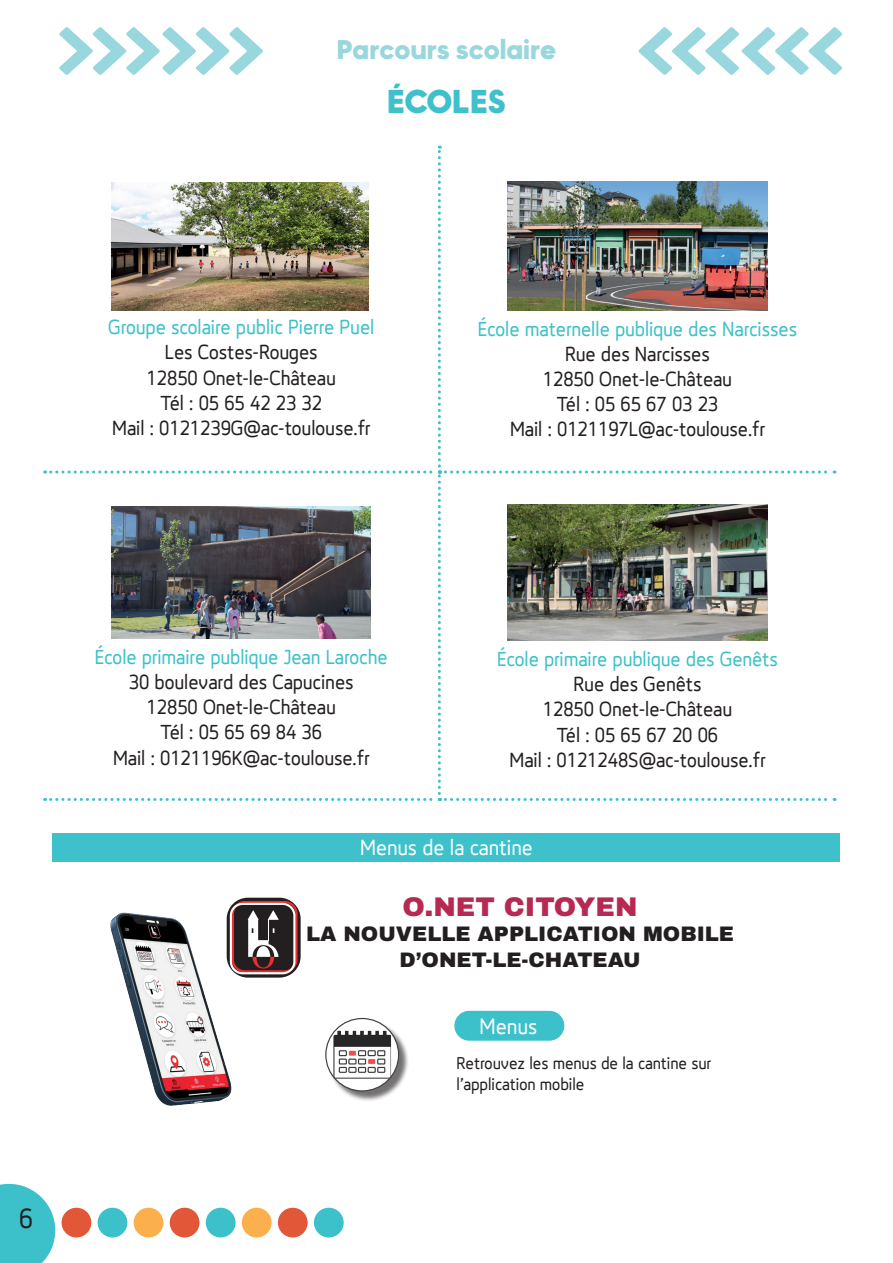
<style>
.page{position:relative;width:893px;height:1263px;background:#fff}
.page>*{position:absolute;margin:0;border:0;box-sizing:border-box;transform-origin:0 0}
.t1{font:700 33px "MADE Okine Sans PERSONALUSE";color:#3ec1cb}
.t2{font:28.5px "LT Reponse";color:#231f20}
.t3{font:700 27px "MADE Okine Sans PERSONALUSE";color:#98d7de}
.t4{font:900 27px "Archivo";color:#b62951}
.t5{font:22.8px "LT Reponse";color:#fff}
.t6{font:22.5px "LT Reponse";color:#fff}
.t7{font:21px/25.2px "LT Reponse";color:#231f20;text-align:center}
.t8{font:21px "LT Reponse";color:#3cc1ca}
.t9{font:900 21px/25.2px "Archivo";color:#231f20;text-align:center}
.t10{font:17.55px/21.1px "LT Reponse";color:#231f20}
</style>
<div class="page">
<svg style="left:0;top:1184px;width:55px;height:79px;background:#55c9d1"></svg>
<div style="left:134px;top:1208px;width:29px;height:29px;background:#fbaf4d;border-radius:50%"></div>
<div style="left:242px;top:1208px;width:30px;height:29px;background:#fbaf4d;border-radius:50%"></div>
<div style="left:62px;top:1208px;width:29px;height:29px;background:#e15737;border-radius:50%"></div>
<div style="left:170px;top:1208px;width:29px;height:29px;background:#e15737;border-radius:50%"></div>
<div style="left:278px;top:1208px;width:30px;height:29px;background:#e15737;border-radius:50%"></div>
<div style="left:98px;top:1208px;width:29px;height:29px;background:#3cc1ca;border-radius:50%"></div>
<div style="left:206px;top:1208px;width:30px;height:29px;background:#3cc1ca;border-radius:50%"></div>
<div style="left:314px;top:1208px;width:30px;height:29px;background:#3cc1ca;border-radius:50%"></div>
<svg style="left:45px;top:146px;width:790px;height:655px"></svg>
<img style="left:112px;top:183px;width:257px;height:127px">
<img style="left:508px;top:181px;width:259px;height:129px">
<img style="left:112px;top:507px;width:259px;height:132px">
<img style="left:508px;top:505px;width:259px;height:136px">
<img style="left:110px;top:897px;width:191px;height:209px">
<div style="left:327px;top:1020px;width:83px;height:82px;background:#231f20;opacity:.75"></div>
<svg style="left:326px;top:1018px;width:73px;height:73px"></svg>
<img style="left:333px;top:1031px;width:58px;height:47px">
<div style="left:325px;top:1018px;width:74px;height:73px;border:1px solid #231f20;border-radius:50%"></div>
<div style="left:454px;top:1011px;width:110px;height:30px;background:#3cc1ca;border-radius:15px"></div>
<div style="left:53px;top:833px;width:787px;height:28px;background:#3ec1cb"></div>
<svg style="left:59px;top:27px;width:204px;height:48px"></svg>
<svg style="left:639px;top:27px;width:203px;height:48px"></svg>
<p class="t3" style="left:337px;top:32px;width:221px">Parcours scolaire</p>
<h1 class="t1" style="left:387px;top:81px;width:120px">ÉCOLES</h1>
<p class="t8" style="left:108px;top:312px;width:268px">Groupe scolaire public Pierre Puel</p>
<p class="t7" style="left:112px;top:340px;width:260px">Les Costes-Rouges<br>12850 Onet-le-Château<br>Tél : 05 65 42 23 32<br>Mail : 0121239G@ac-toulouse.fr</p>
<p class="t8" style="left:478px;top:313px;width:321px">École maternelle publique des Narcisses</p>
<p class="t7" style="left:510px;top:341px;width:256px">Rue des Narcisses<br>12850 Onet-le-Château<br>Tél : 05 65 67 03 23<br>Mail : 0121197L@ac-toulouse.fr</p>
<h2 class="t2" style="left:19px;top:1198px;width:15px">6</h2>
<p class="t8" style="left:95px;top:642px;width:294px">École primaire publique Jean Laroche</p>
<p class="t7" style="left:113px;top:669px;width:258px">30 boulevard des Capucines<br>12850 Onet-le-Château<br>Tél : 05 65 69 84 36<br>Mail : 0121196K@ac-toulouse.fr</p>
<p class="t8" style="left:497px;top:644px;width:282px">École primaire publique des Genêts</p>
<p class="t7" style="left:509px;top:671px;width:257px">Rue des Genêts<br>12850 Onet-le-Château<br>Tél : 05 65 67 20 06<br>Mail : 0121248S@ac-toulouse.fr</p>
<p class="t6" style="left:360px;top:832px;width:174px">Menus de la cantine</p>
<p class="t4" style="left:403px;top:890px;width:236px">O.NET CITOYEN</p>
<p class="t9" style="left:306px;top:922px;width:429px">LA NOUVELLE APPLICATION MOBILE<br>D’ONET-LE-CHATEAU</p>
<p class="t5" style="left:480px;top:1010px;width:59px">Menus</p>
<p class="t10" style="left:456px;top:1052px;width:256px">Retrouvez les menus de la cantine sur l’application mobile</p>
</div>
